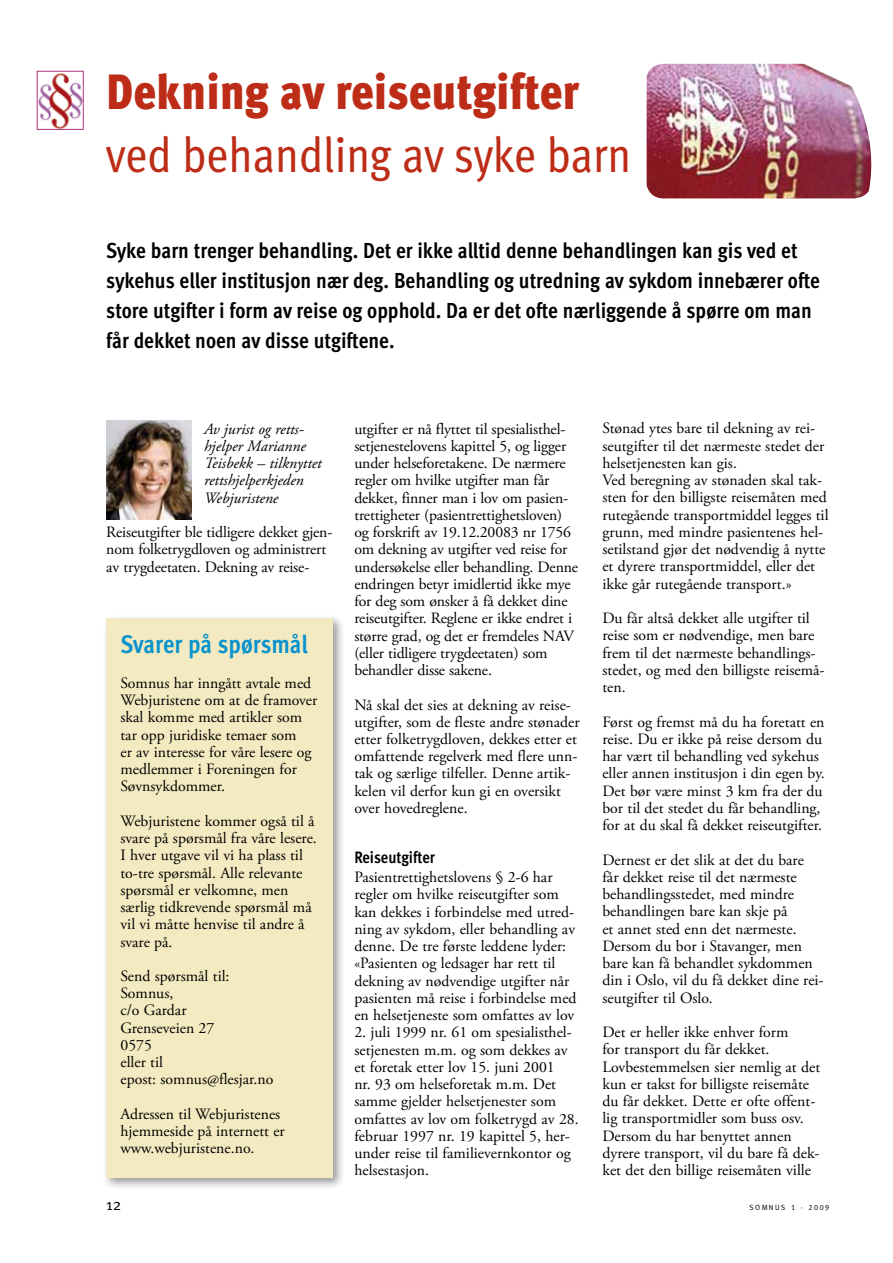
<style>
.page{position:relative;width:893px;height:1263px;background:#fff}
.page>*{position:absolute;margin:0;border:0;box-sizing:border-box;transform-origin:0 0}
.t1{font:49.5px "Meta Cond";color:#bd2c16}
.t2{font:900 49.5px "Meta Cond";color:#bd2c16}
.t3{font:700 25.5px "Meta Cond";color:#0993cd}
.t4{font:700 21.75px/30px "Meta Cond";color:#000}
.t5{font:700 16.5px "Meta Cond";color:#000}
.t6{font:15.75px/17.2px "Adobe Garamond Pro";color:#000}
.t7{font:italic 15.75px/17.2px "Adobe Garamond Pro";color:#000}
.t8{font:15.75px "Meta";color:#000}
.t9{font:7.5px "Meta";letter-spacing:.2em;color:#000}
.s1{font-family:"Meta Caps"}
</style>
<div class="page">
<img style="left:39px;top:73px;width:43px;height:55px">
<div style="left:37px;top:71px;width:47px;height:59px;border:1px solid #ae347f"></div>
<img style="left:647px;top:64px;width:225px;height:134px">
<div style="left:103px;top:614px;width:242px;height:576px;background:#000;opacity:.4"></div>
<div style="left:107px;top:618px;width:226px;height:559px;background:#f4eac1"></div>
<img style="left:107px;top:421px;width:84px;height:98px">
<h1 class="t2" style="left:106px;top:62px;width:474px">Dekning av reiseutgifter</h1>
<h1 class="t1" style="left:106px;top:126px;width:527px">ved behandling av syke barn</h1>
<p class="t4" style="left:106px;top:235px;width:715px">Syke barn trenger behandling. Det er ikke alltid denne behandlingen kan gis ved et sykehus eller institusjon nær deg. Behandling og utredning av sykdom innebærer ofte store utgifter i form av reise og opphold. Da er det ofte nærliggende å spørre om man får dekket noen av disse utgiftene.</p>
<p class="t7" style="left:204px;top:420px;width:119px">Av jurist og retts&shy;hjelper Marianne<br>Teisbekk – tilknyttet rettshjelperkjeden<br>Webjuristene</p>
<p class="t6" style="left:106px;top:524px;width:228px">Reiseutgifter ble tidligere dekket gjen&shy;nom folketrygdloven og administrert av trygdeetaten. Dekning av reise-</p>
<h2 class="t3" style="left:120px;top:629px;width:189px">Svarer på spørsmål</h2>
<p class="t6" style="left:120px;top:675px;width:198px">Somnus har inngått avtale med<br>Webjuristene om at de framover skal komme med artikler som tar opp juridiske temaer som<br>er av interesse for våre lesere og medlemmer i Foreningen for<br>Søvnsykdommer.</p>
<p class="t6" style="left:120px;top:813px;width:198px">Webjuristene kommer også til å svare på spørsmål fra våre lesere.<br>I hver utgave vil vi ha plass til to-tre spørsmål. Alle relevante spørsmål er velkomne, men særlig tidkrevende spørsmål må vil vi måtte henvise til andre å svare på.</p>
<p class="t6" style="left:120px;top:968px;width:154px">Send spørsmål til:<br>Somnus,<br>c/o Gardar<br>Grenseveien 27<br>0575<br>eller til<br>epost: somnus@flesjar.no</p>
<p class="t6" style="left:120px;top:1106px;width:166px">Adressen til Webjuristenes hjemmeside på internett er www.webjuristene.no.</p>
<p class="t6" style="left:354px;top:420px;width:225px">utgifter er nå flyttet til spesialisthel&shy;setjenestelovens kapittel 5, og ligger under helseforetakene. De nærmere regler om hvilke utgifter man får dekket, finner man i lov om pasien&shy;trettigheter (pasientrettighetsloven) og forskrift av 19.12.20083 nr 1756 om dekning av utgifter ved reise for undersøkelse eller behandling. Denne endringen betyr imidlertid ikke mye for deg som ønsker å få dekket dine reiseutgifter. Reglene er ikke endret i større grad, og det er fremdeles NAV (eller tidligere trygdeetaten) som behandler disse sakene.</p>
<p class="t6" style="left:354px;top:696px;width:227px">Nå skal det sies at dekning av reise&shy;utgifter, som de fleste andre stønader etter folketrygdloven, dekkes etter et omfattende regelverk med flere unn&shy;tak og særlige tilfeller. Denne artik&shy;kelen vil derfor kun gi en oversikt over hovedreglene.</p>
<p class="t5" style="left:354px;top:848px;width:82px">Reiseutgifter</p>
<p class="t6" style="left:354px;top:869px;width:224px">Pasientrettighetslovens § 2-6 har regler om hvilke reiseutgifter som kan dekkes i forbindelse med utred&shy;ning av sykdom, eller behandling av denne. De tre første leddene lyder: «Pasienten og ledsager har rett til dekning av nødvendige utgifter når pasienten må reise i forbindelse med en helsetjeneste som omfattes av lov</p>
<p class="t6" style="left:354px;top:1024px;width:226px">2. juli 1999 nr. 61 om spesialisthel&shy;setjenesten m.m. og som dekkes av et foretak etter lov 15. juni 2001<br>nr. 93 om helseforetak m.m. Det samme gjelder helsetjenester som omfattes av lov om folketrygd av 28. februar 1997 nr. 19 kapittel 5, her&shy;under reise til familievernkontor og helsestasjon.</p>
<p class="t6" style="left:602px;top:420px;width:228px">Stønad ytes bare til dekning av rei&shy;seutgifter til det nærmeste stedet der helsetjenesten kan gis.<br>Ved beregning av stønaden skal tak&shy;sten for den billigste reisemåten med rutegående transportmiddel legges til grunn, med mindre pasientenes hel&shy;setilstand gjør det nødvendig å nytte et dyrere transportmiddel, eller det ikke går rutegående transport.»</p>
<p class="t6" style="left:602px;top:610px;width:224px">Du får altså dekket alle utgifter til reise som er nødvendige, men bare frem til det nærmeste behandlings&shy;stedet, og med den billigste reisemå&shy;ten.</p>
<p class="t6" style="left:602px;top:714px;width:224px">Først og fremst må du ha foretatt en reise. Du er ikke på reise dersom du har vært til behandling ved sykehus eller annen institusjon i din egen by.<br>Det bør være minst 3 km fra der du bor til det stedet du får behandling, for at du skal få dekket reiseutgifter.</p>
<p class="t6" style="left:602px;top:852px;width:223px">Dernest er det slik at det du bare får dekket reise til det nærmeste behandlingsstedet, med mindre behandlingen bare kan skje på<br>et annet sted enn det nærmeste.<br>Dersom du bor i Stavanger, men bare kan få behandlet sykdommen din i Oslo, vil du få dekket dine rei&shy;seutgifter til Oslo.</p>
<p class="t6" style="left:602px;top:1024px;width:219px">Det er heller ikke enhver form<br>for transport du får dekket.<br>Lovbestemmelsen sier nemlig at det kun er takst for billigste reisemåte du får dekket. Dette er ofte offent&shy;lig transportmidler som buss osv.<br>Dersom du har benyttet annen dyrere transport, vil du bare få dek&shy;ket det den billige reisemåten ville</p>
<p class="t8" style="left:106px;top:1195px;width:16px">12</p>
<p class="t9" style="left:750px;top:1203px;width:81px">SOMNUS <span class="s1">1 · 2009</span></p>
</div>
